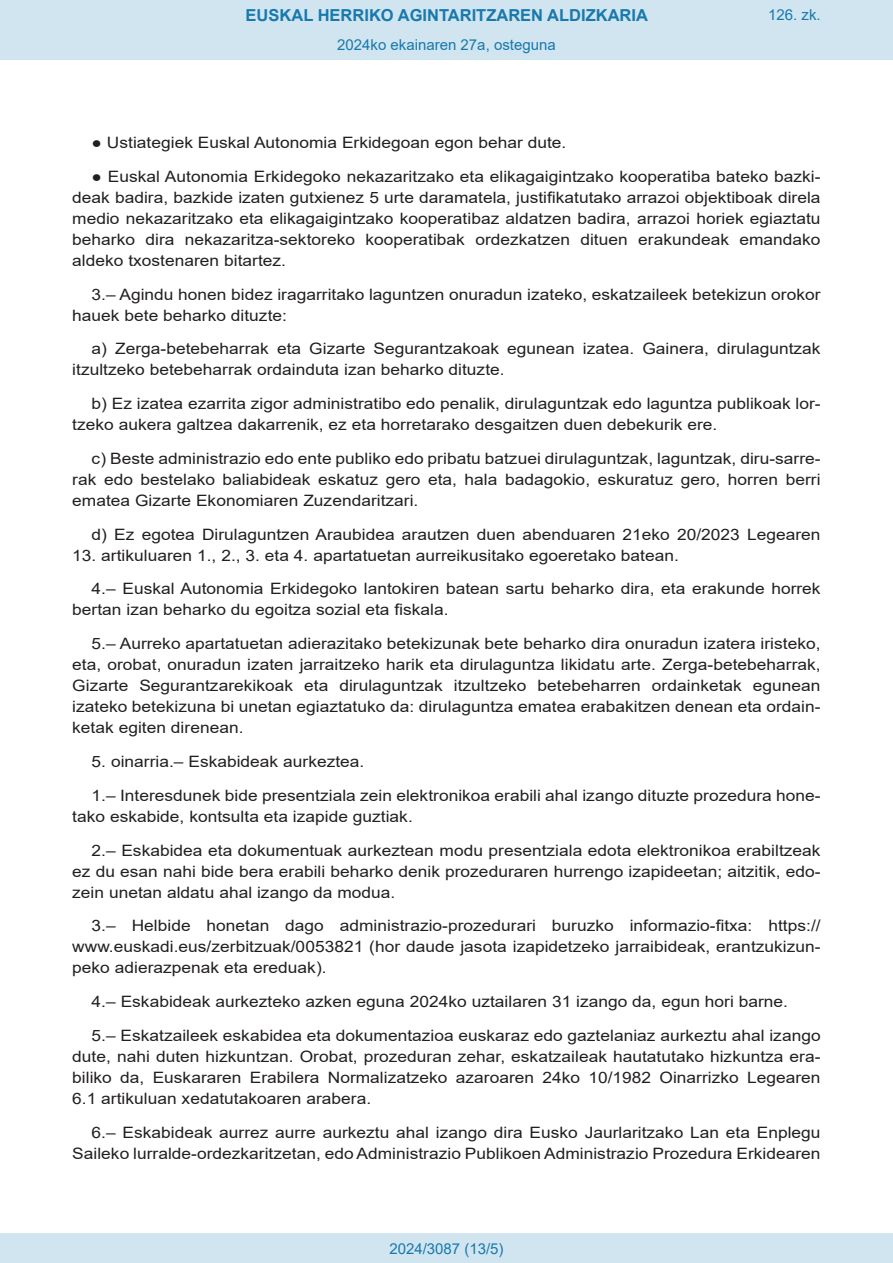
<style>
.page{position:relative;width:893px;height:1263px;background:#fff}
.page>*{position:absolute;margin:0;border:0;box-sizing:border-box;transform-origin:0 0}
.t1{font:700 16.5px "Arial";color:#1879ad}
.BOPVDetalle{font:15.6px/21px "Arial";color:#231f20;text-align:justify;scale:1.11 1}
.Paginacion_Centro{font:15px "Arial";color:#1879ad}
</style>
<div class="page">
<div style="left:0;top:0;width:893px;height:60px;background:#d0e5f0"></div>
<div style="left:0;top:1233px;width:893px;height:30px;background:#d0e5f0"></div>
<p class="t1" style="left:246px;top:3px;width:404px">EUSKAL HERRIKO AGINTARITZAREN ALDIZKARIA</p>
<p class="Paginacion_Centro" style="left:337px;top:35px;width:220px">2024ko ekainaren 27a, osteguna</p>
<p class="Paginacion_Centro" style="left:768px;top:5px;width:54px">126. zk.</p>
<p class="BOPVDetalle" style="left:92px;top:132px;width:429px">● Ustiategiek Euskal Autonomia Erkidegoan egon behar dute.</p>
<p class="BOPVDetalle" style="left:72px;top:166px;width:676px;text-indent:19px">● Euskal Autonomia Erkidegoko nekazaritzako eta elikagaigintzako kooperatiba bateko bazki&shy;deak badira, bazkide izaten gutxienez 5 urte daramatela, justifikatutako arrazoi objektiboak direla medio nekazaritzako eta elikagaigintzako kooperatibaz aldatzen badira, arrazoi horiek egiaztatu beharko dira nekazaritza-sektoreko kooperatibak ordezkatzen dituen erakundeak emandako aldeko txostenaren bitartez.</p>
<p class="BOPVDetalle" style="left:72px;top:284px;width:676px;text-indent:19px">3.– Agindu honen bidez iragarritako laguntzen onuradun izateko, eskatzaileek betekizun orokor hauek bete beharko dituzte:</p>
<p class="BOPVDetalle" style="left:72px;top:338px;width:676px;text-indent:19px">a) Zerga-betebeharrak eta Gizarte Segurantzakoak egunean izatea. Gainera, dirulaguntzak itzultzeko betebeharrak ordainduta izan beharko dituzte.</p>
<p class="BOPVDetalle" style="left:72px;top:393px;width:676px;text-indent:19px">b) Ez izatea ezarrita zigor administratibo edo penalik, dirulaguntzak edo laguntza publikoak lor&shy;tzeko aukera galtzea dakarrenik, ez eta horretarako desgaitzen duen debekurik ere.</p>
<p class="BOPVDetalle" style="left:72px;top:448px;width:676px;text-indent:19px">c) Beste administrazio edo ente publiko edo pribatu batzuei dirulaguntzak, laguntzak, diru-sarre&shy;rak edo bestelako baliabideak eskatuz gero eta, hala badagokio, eskuratuz gero, horren berri ematea Gizarte Ekonomiaren Zuzendaritzari.</p>
<p class="BOPVDetalle" style="left:92px;top:524px;width:658px">d) Ez egotea Dirulaguntzen Araubidea arautzen duen abenduaren 21eko 20/2023 Legearen</p>
<p class="BOPVDetalle" style="left:72px;top:545px;width:548px">13. artikuluaren 1., 2., 3. eta 4. apartatuetan aurreikusitako egoeretako batean.</p>
<p class="BOPVDetalle" style="left:72px;top:578px;width:676px;text-indent:19px">4.– Euskal Autonomia Erkidegoko lantokiren batean sartu beharko dira, eta erakunde horrek bertan izan beharko du egoitza sozial eta fiskala.</p>
<p class="BOPVDetalle" style="left:72px;top:633px;width:676px;text-indent:19px">5.– Aurreko apartatuetan adierazitako betekizunak bete beharko dira onuradun izatera iristeko, eta, orobat, onuradun izaten jarraitzeko harik eta dirulaguntza likidatu arte. Zerga-betebeharrak, Gizarte Segurantzarekikoak eta dirulaguntzak itzultzeko betebeharren ordainketak egunean izateko betekizuna bi unetan egiaztatuko da: dirulaguntza ematea erabakitzen denean eta ordain&shy;ketak egiten direnean.</p>
<p class="BOPVDetalle" style="left:92px;top:751px;width:247px">5. oinarria.– Eskabideak aurkeztea.</p>
<p class="BOPVDetalle" style="left:72px;top:785px;width:676px;text-indent:19px">1.– Interesdunek bide presentziala zein elektronikoa erabili ahal izango dituzte prozedura hone&shy;tako eskabide, kontsulta eta izapide guztiak.</p>
<p class="BOPVDetalle" style="left:72px;top:839px;width:676px;text-indent:19px">2.– Eskabidea eta dokumentuak aurkeztean modu presentziala edota elektronikoa erabiltzeak ez du esan nahi bide bera erabili beharko denik prozeduraren hurrengo izapideetan; aitzitik, edo&shy;zein unetan aldatu ahal izango da modua.</p>
<p class="BOPVDetalle" style="left:72px;top:915px;width:676px;text-indent:19px">3.– Helbide honetan dago administrazio-prozedurari buruzko informazio-fitxa: https:// www.euskadi.eus/zerbitzuak/0053821 (hor daude jasota izapidetzeko jarraibideak, erantzukizun&shy;peko adierazpenak eta ereduak).</p>
<p class="BOPVDetalle" style="left:92px;top:991px;width:629px">4.– Eskabideak aurkezteko azken eguna 2024ko uztailaren 31 izango da, egun hori barne.</p>
<p class="BOPVDetalle" style="left:72px;top:1025px;width:676px;text-indent:19px">5.– Eskatzaileek eskabidea eta dokumentazioa euskaraz edo gaztelaniaz aurkeztu ahal izango dute, nahi duten hizkuntzan. Orobat, prozeduran zehar, eskatzaileak hautatutako hizkuntza era&shy;biliko da, Euskararen Erabilera Normalizatzeko azaroaren 24ko 10/1982 Oinarrizko Legearen 6.1 artikuluan xedatutakoaren arabera.</p>
<p class="BOPVDetalle" style="left:72px;top:1121px;width:676px;text-align:right">6.– Eskabideak aurrez aurre aurkeztu ahal izango dira Eusko Jaurlaritzako Lan eta Enplegu<br>Saileko lurralde-ordezkaritzetan, edo Administrazio Publikoen Administrazio Prozedura Erkidearen</p>
<p class="Paginacion_Centro" style="left:389px;top:1238px;width:116px">2024/3087 (13/5)</p>
</div>
